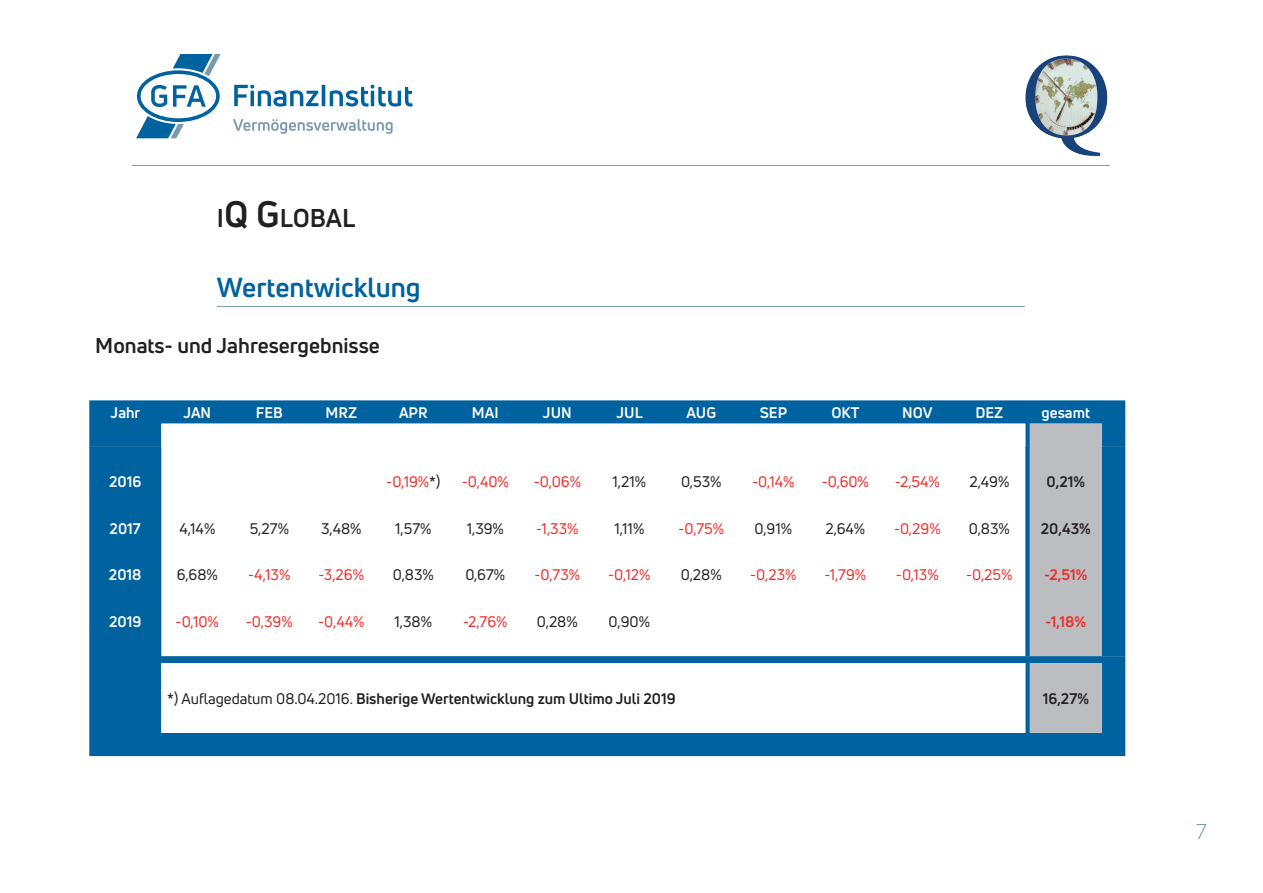
<style>
.page{position:relative;width:1263px;height:893px;background:#fff}
.page>*{position:absolute;margin:0;border:0;box-sizing:border-box;transform-origin:0 0}
.t1{font:700 27px "Uni Neue";color:#00629e}
.t2{font:700 25.2px "Uni Neue";color:#231f20}
.t3{font:700 21px "Uni Neue";color:#231f20}
.t4{font:21px "Uni Neue";color:#7999ae}
.t5{font:15px "Uni Neue";color:#ee2d28}
.t6{font:15px "Uni Neue";color:#231f20}
.t7{font:700 15px "Uni Neue";color:#231f20}
.t8{font:700 15px "Uni Neue";color:#fff}
.t9{font:700 15px "Uni Neue";color:#ee2d28}
.s1{font-size:36px}
.s2{color:#231f20}
.s3{font-weight:400}
</style>
<div class="page">
<hr style="left:132px;top:165px;width:978px;height:1px;background:#7999ae">
<svg style="left:234px;top:85px;width:84px;height:22px"></svg>
<hr style="left:322px;top:85px;width:3px;height:21px;background:#00629e">
<svg style="left:330px;top:85px;width:82px;height:22px"></svg>
<svg style="left:233px;top:119px;width:160px;height:15px"></svg>
<svg style="left:136px;top:54px;width:85px;height:84px"></svg>
<hr style="left:217px;top:306px;width:808px;height:1px;background:#7999ae">
<img style="left:1025px;top:55px;width:83px;height:101px">
<svg style="left:89px;top:400px;width:1036px;height:47px;background:#0967a1"></svg>
<div style="left:89px;top:447px;width:1036px;height:309px;background:#00629e"></div>
<svg style="left:161px;top:424px;width:964px;height:232px"></svg>
<svg style="left:161px;top:663px;width:864px;height:70px"></svg>
<div style="left:1030px;top:663px;width:72px;height:70px;background:#bcbdc0"></div>
<h2 class="t2" style="left:217px;top:202px;width:140px">i<span class="s1">Q G</span>lobal</h2>
<h1 class="t1" style="left:217px;top:270px;width:205px">Wertentwicklung</h1>
<h3 class="t3" style="left:95px;top:333px;width:286px">Monats- und Jahresergebnisse</h3>
<p class="t8" style="left:111px;top:403px;width:31px">Jahr</p>
<p class="t8" style="left:183px;top:403px;width:29px">JAN</p>
<p class="t8" style="left:256px;top:403px;width:28px">FEB</p>
<p class="t8" style="left:326px;top:403px;width:33px">MRZ</p>
<p class="t8" style="left:399px;top:403px;width:30px">APR</p>
<p class="t8" style="left:472px;top:403px;width:28px">MAI</p>
<p class="t8" style="left:543px;top:403px;width:30px">JUN</p>
<p class="t8" style="left:616px;top:403px;width:28px">JUL</p>
<p class="t8" style="left:686px;top:403px;width:31px">AUG</p>
<p class="t8" style="left:760px;top:403px;width:29px">SEP</p>
<p class="t8" style="left:831px;top:403px;width:30px">OKT</p>
<p class="t8" style="left:902px;top:403px;width:32px">NOV</p>
<p class="t8" style="left:975px;top:403px;width:29px">DEZ</p>
<p class="t8" style="left:1041px;top:403px;width:50px">gesamt</p>
<p class="t8" style="left:109px;top:473px;width:34px">2016</p>
<p class="t5" style="left:386px;top:473px;width:56px">-0,19%<span class="s2">*)</span></p>
<p class="t5" style="left:462px;top:473px;width:49px">-0,40%</p>
<p class="t5" style="left:534px;top:473px;width:49px">-0,06%</p>
<p class="t6" style="left:612px;top:473px;width:35px">1,21%</p>
<p class="t6" style="left:681px;top:473px;width:42px">0,53%</p>
<p class="t5" style="left:752px;top:473px;width:44px">-0,14%</p>
<p class="t5" style="left:822px;top:473px;width:49px">-0,60%</p>
<p class="t5" style="left:895px;top:473px;width:47px">-2,54%</p>
<p class="t6" style="left:969px;top:473px;width:41px">2,49%</p>
<p class="t7" style="left:1047px;top:473px;width:40px">0,21%</p>
<p class="t8" style="left:110px;top:519px;width:33px">2017</p>
<p class="t6" style="left:179px;top:519px;width:37px">4,14%</p>
<p class="t6" style="left:250px;top:519px;width:41px">5,27%</p>
<p class="t6" style="left:321px;top:519px;width:42px">3,48%</p>
<p class="t6" style="left:395px;top:519px;width:38px">1,57%</p>
<p class="t6" style="left:467px;top:519px;width:39px">1,39%</p>
<p class="t5" style="left:536px;top:519px;width:44px">-1,33%</p>
<p class="t6" style="left:614px;top:519px;width:31px">1,11%</p>
<p class="t5" style="left:678px;top:519px;width:47px">-0,75%</p>
<p class="t6" style="left:754px;top:519px;width:39px">0,91%</p>
<p class="t6" style="left:825px;top:519px;width:41px">2,64%</p>
<p class="t5" style="left:894px;top:519px;width:48px">-0,29%</p>
<p class="t6" style="left:969px;top:519px;width:43px">0,83%</p>
<p class="t7" style="left:1041px;top:519px;width:51px">20,43%</p>
<p class="t8" style="left:109px;top:566px;width:34px">2018</p>
<p class="t6" style="left:177px;top:566px;width:43px">6,68%</p>
<p class="t5" style="left:248px;top:566px;width:44px">-4,13%</p>
<p class="t5" style="left:318px;top:566px;width:47px">-3,26%</p>
<p class="t6" style="left:393px;top:566px;width:43px">0,83%</p>
<p class="t6" style="left:465px;top:566px;width:41px">0,67%</p>
<p class="t5" style="left:534px;top:566px;width:47px">-0,73%</p>
<p class="t5" style="left:608px;top:566px;width:44px">-0,12%</p>
<p class="t6" style="left:681px;top:566px;width:42px">0,28%</p>
<p class="t5" style="left:750px;top:566px;width:48px">-0,23%</p>
<p class="t5" style="left:824px;top:566px;width:43px">-1,79%</p>
<p class="t5" style="left:896px;top:566px;width:44px">-0,13%</p>
<p class="t5" style="left:966px;top:566px;width:48px">-0,25%</p>
<p class="t9" style="left:1044px;top:566px;width:45px">-2,51%</p>
<p class="t8" style="left:109px;top:612px;width:34px">2019</p>
<p class="t5" style="left:176px;top:612px;width:45px">-0,10%</p>
<p class="t5" style="left:246px;top:612px;width:48px">-0,39%</p>
<p class="t5" style="left:318px;top:612px;width:48px">-0,44%</p>
<p class="t6" style="left:395px;top:612px;width:39px">1,38%</p>
<p class="t5" style="left:463px;top:612px;width:46px">-2,76%</p>
<p class="t6" style="left:537px;top:612px;width:42px">0,28%</p>
<p class="t6" style="left:608px;top:612px;width:43px">0,90%</p>
<p class="t9" style="left:1045px;top:612px;width:42px">-1,18%</p>
<p class="t7" style="left:167px;top:689px;width:510px"><span class="s3">*) Auflagedatum 08.04.2016.</span> Bisherige Wertentwicklung zum Ultimo Juli 2019</p>
<p class="t7" style="left:1043px;top:689px;width:48px">16,27%</p>
<h3 class="t4" style="left:1196px;top:819px;width:12px">7</h3>
</div>
